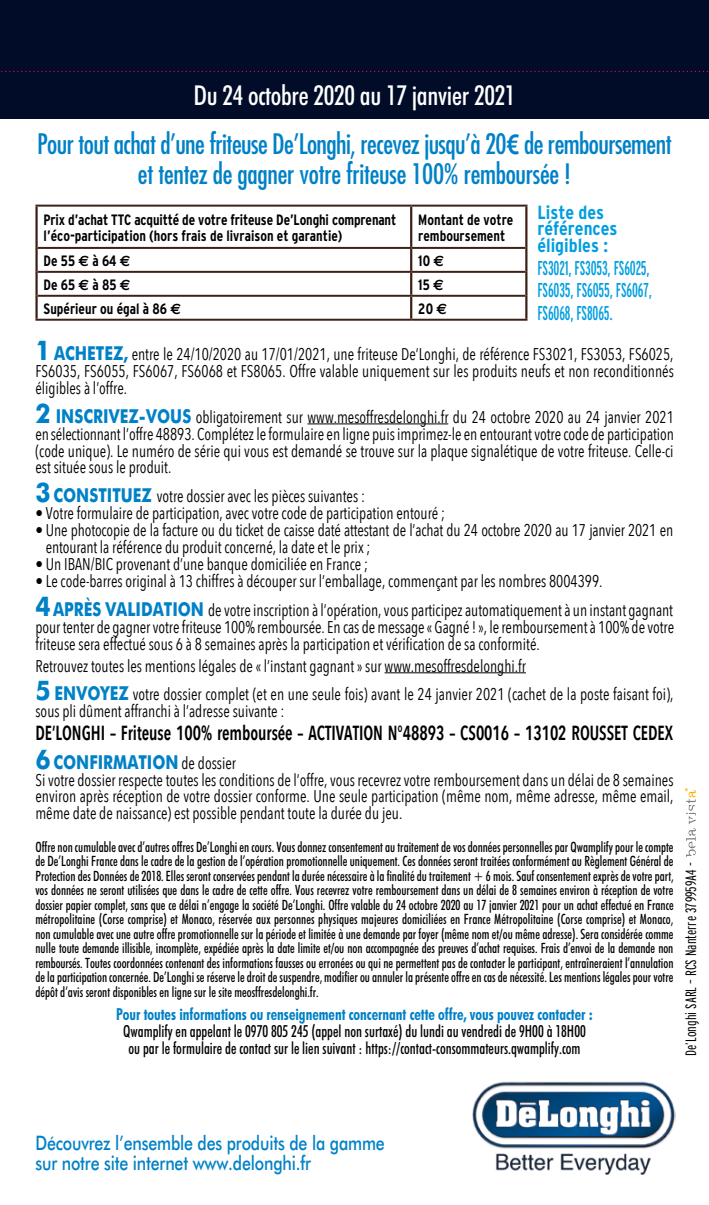
<style>
.page{position:relative;width:709px;height:1205px;background:#fff}
.page>*{position:absolute;margin:0;border:0;box-sizing:border-box;transform-origin:0 0}
.t1{font:condensed 27.5px/30px "Futura";letter-spacing:-.02em;color:#0081c7;text-align:center}
.t2{font:500 condensed 27.5px "Futura BT";letter-spacing:-.01em;color:#fff}
.t3{font:600 20.25px "Avenir Next Condensed";color:#000;scale:.82 1}
.t4{font:500 20px/20px "Futura BT";letter-spacing:-.01em;color:#0081c7;scale:.8 1}
.t5{font:extra-condensed 20px/22.5px "Interstate";letter-spacing:-.01em;color:#009ee0;text-align:justify;scale:.82 1}
.t6{font:700 19.25px "Futura BT";color:#0081c7;scale:.8 1}
.t7{font:700 condensed 19px/17px "Interstate";color:#009ee0}
.t8{font:17px/17px "Avenir Next Condensed";color:#000;scale:.9 1}
.t9{font:500 condensed 16.75px/16.8px "Futura BT";color:#000;text-align:center;scale:.9 1}
.t10{font:700 condensed 16.75px "Futura BT";color:#0081c7;scale:.9 1}
.t11{font:700 condensed 15px/16.2px "Interstate";color:#000;scale:.95 1}
.t12{font:300 extra-condensed 15px "Interstate";color:#000;scale:1.1 1}
.t13{font:500 condensed 14.25px/14.5px "Futura BT";color:#000;text-align:justify;scale:.9 1}
.s1{font-family:"Avenir Next Condensed";font-weight:600;font-stretch:normal}
.s2{font-family:"Euro Sans";font-stretch:normal}
.s3{font-family:"Futura BT";font-weight:700;font-size:27px;color:#0081c7}
.s4{font-family:"Futura BT";font-weight:700;font-size:19.25px;color:#0081c7}
.s5{font-size:27px}
.s6{font-family:"Avenir Next Condensed";font-weight:400;font-size:17px;color:#000}
</style>
<div class="page">
<div style="left:0;top:0;width:709px;height:71px;background:#000c28"></div>
<img style="left:472px;top:1081px;width:203px;height:93px">
<svg style="left:684px;top:788px;width:12px;height:69px"></svg>
<div style="left:0;top:70px;width:709px;height:49px;background:#000c28"></div>
<hr style="left:307px;top:423px;width:141px;height:1px;background:#000">
<hr style="left:384px;top:672px;width:142px;height:1px;background:#000">
<svg style="left:1px;top:71px;width:707px;height:1px"></svg>
<svg style="left:38px;top:207px;width:487px;height:112px"></svg>
<hr style="left:35px;top:205px;width:376px;height:2px;background:#3d2017">
<hr style="left:411px;top:205px;width:116px;height:2px;background:#3d2017">
<hr style="left:38px;top:247px;width:373px;height:2px;background:#3d2017">
<hr style="left:411px;top:247px;width:114px;height:2px;background:#3d2017">
<hr style="left:38px;top:271px;width:373px;height:2px;background:#3d2017">
<hr style="left:411px;top:271px;width:114px;height:2px;background:#3d2017">
<hr style="left:38px;top:295px;width:373px;height:2px;background:#3d2017">
<hr style="left:411px;top:295px;width:114px;height:2px;background:#3d2017">
<hr style="left:35px;top:319px;width:376px;height:2px;background:#3d2017">
<hr style="left:411px;top:319px;width:116px;height:2px;background:#3d2017">
<hr style="left:35px;top:207px;width:3px;height:41px;background:#3d2017">
<hr style="left:410px;top:207px;width:2px;height:40px;background:#3d2017">
<hr style="left:525px;top:207px;width:2px;height:41px;background:#3d2017">
<hr style="left:35px;top:248px;width:3px;height:24px;background:#3d2017">
<hr style="left:410px;top:249px;width:2px;height:22px;background:#3d2017">
<hr style="left:525px;top:248px;width:2px;height:24px;background:#3d2017">
<hr style="left:35px;top:272px;width:3px;height:24px;background:#3d2017">
<hr style="left:410px;top:273px;width:2px;height:22px;background:#3d2017">
<hr style="left:525px;top:272px;width:2px;height:24px;background:#3d2017">
<hr style="left:35px;top:296px;width:3px;height:23px;background:#3d2017">
<hr style="left:410px;top:297px;width:2px;height:22px;background:#3d2017">
<hr style="left:525px;top:296px;width:2px;height:23px;background:#3d2017">
<h1 class="t2" style="left:193px;top:79px;width:324px">Du 24 octobre 2020 au 17 janvier 2021</h1>
<h1 class="t1" style="left:37px;top:128px;width:636px">Pour tout achat d’une friteuse De’Longhi, recevez jusqu’à 20<span class="s1">€</span> de remboursement et tentez de gagner votre friteuse 100% remboursée !</h1>
<p class="t11" style="left:44px;top:211px;width:372px">Prix d’achat TTC acquitté de votre friteuse De’Longhi comprenant l’éco-participation (hors frais de livraison et garantie)</p>
<p class="t11" style="left:418px;top:211px;width:102px">Montant de votre remboursement</p>
<p class="t11" style="left:44px;top:252px;width:93px">De 55 <span class="s2">€</span> à 64 <span class="s2">€</span></p>
<p class="t11" style="left:418px;top:252px;width:29px">10 <span class="s2">€</span></p>
<p class="t11" style="left:44px;top:276px;width:93px">De 65 <span class="s2">€</span> à 85 <span class="s2">€</span></p>
<p class="t11" style="left:418px;top:276px;width:28px">15 <span class="s2">€</span></p>
<p class="t11" style="left:44px;top:300px;width:146px">Supérieur ou égal à 86 <span class="s2">€</span></p>
<p class="t11" style="left:418px;top:300px;width:32px">20 <span class="s2">€</span></p>
<p class="t7" style="left:537px;top:203px;width:82px">Liste des références éligibles :</p>
<p class="t5" style="left:537px;top:256px;width:141px">FS3021, FS3053, FS6025, FS6035, FS6055, FS6067, FS6068, FS8065.</p>
<p class="t8" style="left:35px;top:345px;width:711px;text-align:justify"><span class="s3">1</span> <span class="s4">ACHETEZ,</span> entre le 24/10/2020 au 17/01/2021, une friteuse De’Longhi, de référence FS3021, FS3053, FS6025, FS6035, FS6055, FS6067, FS6068 et FS8065. Offre valable uniquement sur les produits neufs et non reconditionnés éligibles à l’offre.</p>
<p class="t8" style="left:35px;top:407px;width:711px;text-align:justify"><span class="s3">2</span> <span class="s4">INSCRIVEZ-VOUS</span> obligatoirement sur www.mesoffresdelonghi.fr du 24 octobre 2020 au 24 janvier 2021 en sélectionnant l’offre 48893. Complétez le formulaire en ligne puis imprimez-le en entourant votre code de participation (code unique). Le numéro de série qui vous est demandé se trouve sur la plaque signalétique de votre friteuse. Celle-ci est située sous le produit.</p>
<p class="t8" style="left:35px;top:487px;width:368px"><span class="s3">3</span> <span class="s4">CONSTITUEZ</span> votre dossier avec les pièces suivantes :</p>
<p class="t8" style="left:35px;top:504px;width:457px">• Votre formulaire de participation, avec votre code de participation entouré ;</p>
<p class="t8" style="left:46px;top:521px;width:698px;text-indent:-10px">• Une photocopie de la facture ou du ticket de caisse daté attestant de l’achat du 24 octobre 2020 au 17 janvier 2021 en entourant la référence du produit concerné, la date et le prix ;</p>
<p class="t8" style="left:35px;top:555px;width:371px">• Un IBAN/BIC provenant d’une banque domiciliée en France ;</p>
<p class="t8" style="left:35px;top:566px;width:710px;line-height:28.8px">• Le code-barres original à 13 chiffres à découper sur l’emballage, commençant par les nombres 8004399.<br><span class="s3">4</span><span class="s4">APRÈS VALIDATION</span> de votre inscription à l’opération, vous participez automatiquement à un instant gagnant</p>
<p class="t8" style="left:35px;top:617px;width:711px">pour tenter de gagner votre friteuse 100% remboursée. En cas de message « Gagné ! », le remboursement à 100% de votre friteuse sera effectué sous 6 à 8 semaines après la participation et vérification de sa conformité.</p>
<p class="t8" style="left:35px;top:650px;width:710px;line-height:28.8px">Retrouvez toutes les mentions légales de « l’instant gagnant » sur www.mesoffresdelonghi.fr<br><span class="s3">5</span> <span class="s4">ENVOYEZ</span> votre dossier complet (et en une seule fois) avant le 24 janvier 2021 (cachet de la poste faisant foi),</p>
<p class="t8" style="left:35px;top:702px;width:278px">sous pli dûment affranchi à l’adresse suivante :</p>
<p class="t3" style="left:35px;top:715px;width:779px">DE’LONGHI – Friteuse 100% remboursée – ACTIVATION N°48893 – CS0016 – 13102 ROUSSET CEDEX</p>
<p class="t6" style="left:35px;top:750px;width:252px"><span class="s5">6</span> CONFIRMATION <span class="s6">de dossier</span></p>
<p class="t8" style="left:35px;top:770px;width:710px;text-align:justify">Si votre dossier respecte toutes les conditions de l’offre, vous recevrez votre remboursement dans un délai de 8 semaines environ après réception de votre dossier conforme. Une seule participation (même nom, même adresse, même email, même date de naissance) est possible pendant toute la durée du jeu.</p>
<p class="t13" style="left:35px;top:839px;width:710px">Offre non cumulable avec d’autres offres De’Longhi en cours. Vous donnez consentement au traitement de vos données personnelles par Qwamplify pour le compte de De’Longhi France dans le cadre de la gestion de l’opération promotionnelle uniquement. Ces données seront traitées conformément au Règlement Général de Protection des Données de 2018. Elles seront conservées pendant la durée nécessaire à la finalité du traitement + 6 mois. Sauf consentement exprès de votre part, vos données ne seront utilisées que dans le cadre de cette offre. Vous recevrez votre remboursement dans un délai de 8 semaines environ à réception de votre dossier papier complet, sans que ce délai n’engage la société De’Longhi. Offre valable du 24 octobre 2020 au 17 janvier 2021 pour un achat effectué en France métropolitaine (Corse comprise) et Monaco, réservée aux personnes physiques majeures domiciliées en France Métropolitaine (Corse comprise) et Monaco, non cumulable avec une autre offre promotionnelle sur la période et limitée à une demande par foyer (même nom et/ou même adresse). Sera considérée comme nulle toute demande illisible, incomplète, expédiée après la date limite et/ou non accompagnée des preuves d’achat requises. Frais d’envoi de la demande non remboursés. Toutes coordonnées contenant des informations fausses ou erronées ou qui ne permettent pas de contacter le participant, entraîneraient l’annulation de la participation concernée. De’Longhi se réserve le droit de suspendre, modifier ou annuler la présente offre en cas de nécessité. Les mentions légales pour votre dépôt d’avis seront disponibles en ligne sur le site meosffresdelonghi.fr.</p>
<p class="t10" style="left:116px;top:1004px;width:531px">Pour toutes informations ou renseignement concernant cette offre, vous pouvez contacter :</p>
<p class="t9" style="left:123px;top:1022px;width:515px">Qwamplify en appelant le 0970 805 245 (appel non surtaxé) du lundi au vendredi de 9H00 à 18H00 ou par le formulaire de contact sur le lien suivant : https://contact-consommateurs.qwamplify.com</p>
<p class="t12" style="left:682px;top:1056px;width:178px;rotate:-90deg">De’Longhi SARL – RCS Nanterre 379959A4 -</p>
<p class="t4" style="left:35px;top:1132px;width:438px">Découvrez l’ensemble des produits de la gamme sur notre site internet www.delonghi.fr</p>
</div>
